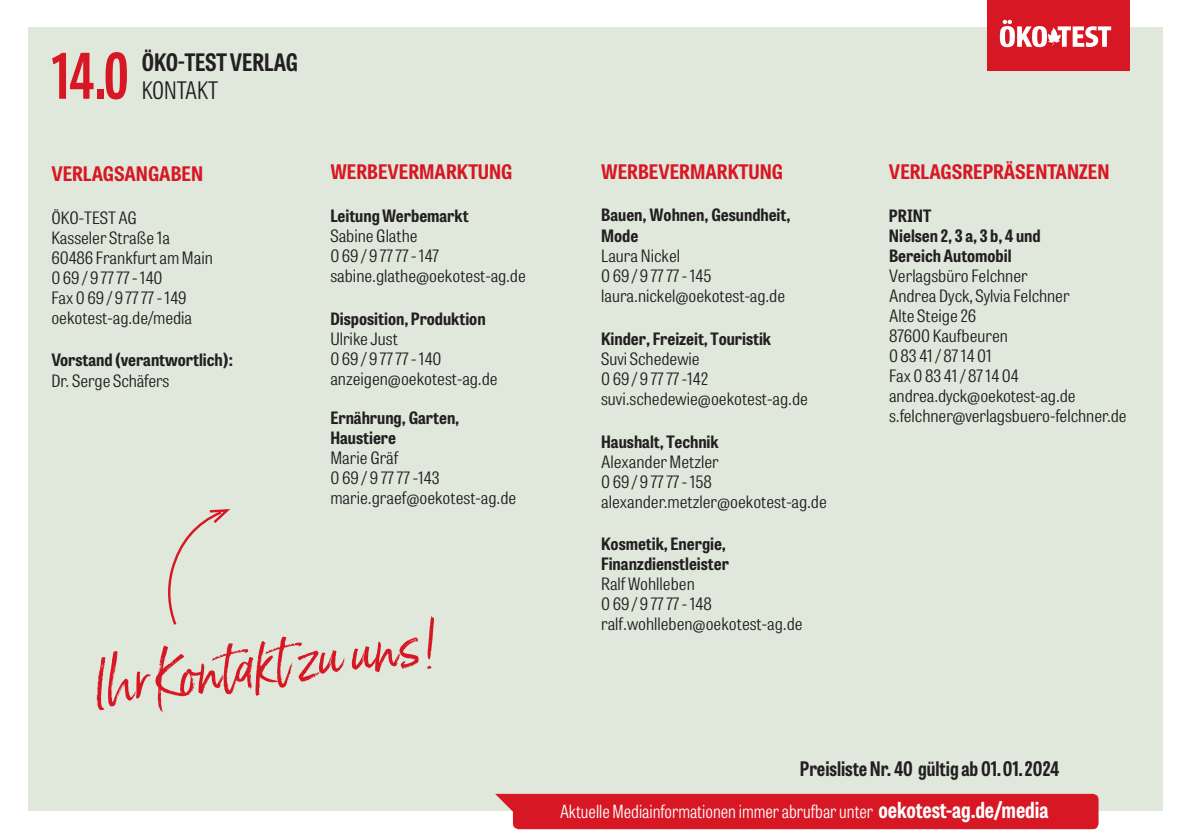
<style>
.page{position:relative;width:1191px;height:840px;background:#fff}
.page>*{position:absolute;margin:0;border:0;box-sizing:border-box;transform-origin:0 0}
.t1{font:700 62.4px "Tablet Gothic Compressed";color:#d71824}
.t2{font:57.2px "Born Ready";color:#d71824}
.t3{font:700 24px "Tablet Gothic Condensed";color:#231f20}
.t4{font:300 24px "Tablet Gothic Condensed";color:#231f20}
.t5{font:700 20px "Tablet Gothic Condensed";color:#d71824;scale:1.11 1}
.t6{font:700 20px "Tablet Gothic Condensed";color:#231f20}
.t7{font:300 18px "Tablet Gothic Condensed";color:#fff}
.t8{font:300 17px/20px "Tablet Gothic Condensed";color:#231f20;scale:1.11 1}
.t9{font:700 17px/20px "Tablet Gothic Condensed";color:#231f20;scale:1.11 1}
.s1{font-weight:700;font-size:22px}
</style>
<div class="page">
<div style="left:28px;top:28px;width:1134px;height:782px;background:#e0e8dc"></div>
<div style="left:987px;top:0;width:142px;height:71px;background:#d71824"></div>
<svg style="left:999px;top:20px;width:112px;height:27px"></svg>
<div style="left:495px;top:793px;width:603px;height:35px;background:#d71824"></div>
<svg style="left:168px;top:509px;width:62px;height:116px"></svg>
<h1 class="t1" style="left:51px;top:33px;width:79px">14.0</h1>
<h3 class="t3" style="left:142px;top:45px;width:158px">ÖKO-TEST VERLAG</h3>
<h3 class="t4" style="left:142px;top:74px;width:78px">KONTAKT</h3>
<p class="t5" style="left:51px;top:160px;width:138px">VERLAGSANGABEN</p>
<p class="t8" style="left:51px;top:207px;width:147px">ÖKO-TEST AG<br>Kasseler Straße 1a<br>60486 Frankfurt am Main<br>0 69 / 9 77 77 - 140<br>Fax 0 69 / 9 77 77 - 149 oekotest-ag.de/media</p>
<p class="t9" style="left:51px;top:349px;width:165px">Vorstand (verantwortlich):</p>
<p class="t8" style="left:51px;top:369px;width:108px">Dr. Serge Schäfers</p>
<p class="t5" style="left:330px;top:158px;width:166px">WERBEVERMARKTUNG</p>
<p class="t9" style="left:330px;top:205px;width:126px">Leitung Werbemarkt</p>
<p class="t8" style="left:330px;top:225px;width:178px">Sabine Glathe<br>0 69 / 9 77 77 - 147 sabine.glathe@oekotest-ag.de</p>
<p class="t9" style="left:330px;top:308px;width:141px">Disposition, Produktion</p>
<p class="t8" style="left:330px;top:328px;width:152px">Ulrike Just<br>0 69 / 9 77 77 - 140 anzeigen@oekotest-ag.de</p>
<p class="t9" style="left:330px;top:407px;width:118px">Ernährung, Garten,<br>Haustiere</p>
<p class="t8" style="left:330px;top:447px;width:169px">Marie Gräf<br>0 69 / 9 77 77 -143 marie.graef@oekotest-ag.de</p>
<h2 class="t2" style="left:88px;top:650px;width:351px;rotate:-7deg">Ihr Kontakt zu uns!</h2>
<p class="t5" style="left:601px;top:158px;width:165px">WERBEVERMARKTUNG</p>
<p class="t9" style="left:601px;top:204px;width:172px;line-height:21px">Bauen, Wohnen, Gesundheit,<br>Mode</p>
<p class="t8" style="left:601px;top:245px;width:167px">Laura Nickel<br>0 69 / 9 77 77 - 145 laura.nickel@oekotest-ag.de</p>
<p class="t9" style="left:601px;top:328px;width:155px">Kinder, Freizeit, Touristik</p>
<p class="t8" style="left:601px;top:348px;width:188px">Suvi Schedewie<br>0 69 / 9 77 77 -142 suvi.schedewie@oekotest-ag.de</p>
<p class="t9" style="left:601px;top:430px;width:107px">Haushalt, Technik</p>
<p class="t8" style="left:601px;top:450px;width:205px">Alexander Metzler<br>0 69 / 9 77 77 - 158 alexander.metzler@oekotest-ag.de</p>
<p class="t9" style="left:601px;top:533px;width:117px">Kosmetik, Energie,<br>Finanzdienstleister</p>
<p class="t8" style="left:601px;top:573px;width:183px">Ralf Wohlleben<br>0 69 / 9 77 77 - 148 ralf.wohlleben@oekotest-ag.de</p>
<p class="t5" style="left:889px;top:158px;width:200px">VERLAGSREPRÄSENTANZEN</p>
<p class="t9" style="left:889px;top:205px;width:138px">PRINT<br>Nielsen 2, 3 a, 3 b, 4 und<br>Bereich Automobil</p>
<p class="t8" style="left:889px;top:265px;width:216px">Verlagsbüro Felchner<br>Andrea Dyck, Sylvia Felchner<br>Alte Steige 26<br>87600 Kaufbeuren<br>0 83 41/ 87 14 01<br>Fax 0 83 41 / 87 14 04 andrea.dyck@oekotest-ag.de s.felchner@verlagsbuero-felchner.de</p>
<p class="t6" style="left:800px;top:754px;width:261px">Preisliste Nr. 40 gültig ab 01.01.2024</p>
<p class="t7" style="left:560px;top:799px;width:490px">Aktuelle Mediainformationen immer abrufbar unter <span class="s1">oekotest-ag.de/media</span></p>
</div>
